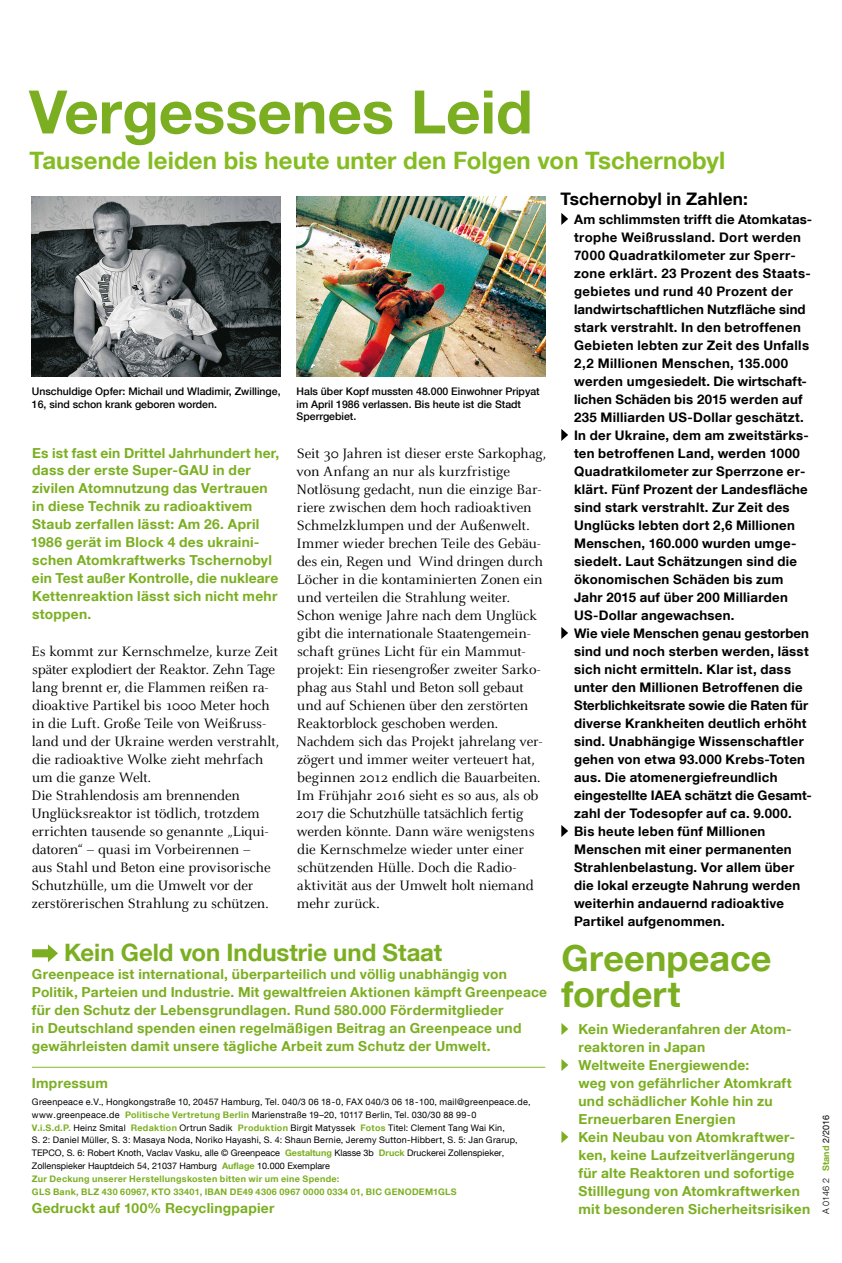
<style>
.page{position:relative;width:842px;height:1263px;background:#fff}
.page>*{position:absolute;margin:0;border:0;box-sizing:border-box;transform-origin:0 0}
.t1{font:700 60px "Helvetica Neue LT Com";color:#7baf21}
.t2{font:700 36px/36px "Helvetica Neue LT Com";letter-spacing:.005em;color:#7baf21}
.t3{font:700 24px "Helvetica Neue LT Com";letter-spacing:.005em;color:#85bc22}
.t4{font:700 24px "Helvetica Neue LT Com";letter-spacing:-.005em;color:#7baf21}
.t5{font:700 17.25px "Helvetica Neue LT Com";letter-spacing:.01em;color:#000}
.t6{font:15px/18px "Celeste";letter-spacing:-.01em;color:#000}
.t7{font:700 13.8px/18px "Helvetica Neue LT Com";letter-spacing:.02em;color:#7baf21}
.t8{font:700 13.2px/18px "Helvetica Neue LT Com";letter-spacing:.02em;color:#000}
.t9{font:500 10.5px/12.8px "Helvetica Neue LT Com";color:#000}
.t10{font:9px/12.8px "Helvetica Neue LT Com";letter-spacing:.02em;color:#000}
.t11{font:300 9px "Helvetica Neue LT Com";color:#000}
.s1{font-weight:700;color:#7baf21}
.s2{font-weight:400}
</style>
<div class="page">
<svg style="left:32px;top:944px;width:26px;height:18px"></svg>
<hr style="left:32px;top:1067px;width:513px;height:1px;background:#85bc22">
<svg style="left:561px;top:1023px;width:7px;height:12px"></svg>
<svg style="left:561px;top:1059px;width:7px;height:12px"></svg>
<svg style="left:561px;top:1131px;width:7px;height:12px"></svg>
<svg style="left:561px;top:213px;width:7px;height:12px"></svg>
<svg style="left:561px;top:429px;width:7px;height:12px"></svg>
<svg style="left:561px;top:627px;width:7px;height:12px"></svg>
<svg style="left:561px;top:825px;width:7px;height:12px"></svg>
<img style="left:32px;top:196px;width:248px;height:180px">
<img style="left:297px;top:196px;width:248px;height:180px">
<h1 class="t1" style="left:29px;top:74px;width:505px">Vergessenes Leid</h1>
<h3 class="t3" style="left:30px;top:146px;width:697px">Tausende leiden bis heute unter den Folgen von Tschernobyl</h3>
<p class="t9" style="left:32px;top:384px;width:250px">Unschuldige Opfer: Michail und Wladimir, Zwillinge,<br>16, sind schon krank geboren worden.</p>
<p class="t9" style="left:297px;top:384px;width:245px">Hals über Kopf mussten 48.000 Einwohner Pripyat im April 1986 verlassen. Bis heute ist die Stadt<br>Sperrgebiet.</p>
<p class="t7" style="left:31px;top:443px;width:250px">Es ist fast ein Drittel Jahrhundert her, dass der erste Super-GAU in der zivilen Atomnutzung das Vertrauen in diese Technik zu radioaktivem<br>Staub zerfallen lässt: Am 26. April<br>1986 gerät im Block 4 des ukraini&shy;schen Atomkraftwerks Tschernobyl ein Test außer Kontrolle, die nukleare<br>Kettenreaktion lässt sich nicht mehr stoppen.</p>
<p class="t6" style="left:31px;top:642px;width:249px">Es kommt zur Kernschmelze, kurze Zeit später explodiert der Reaktor. Zehn Tage lang brennt er, die Flammen reißen ra&shy;dioaktive Partikel bis 1000 Meter hoch in die Luft. Große Teile von Weißruss&shy;land und der Ukraine werden verstrahlt, die radioaktive Wolke zieht mehrfach um die ganze Welt.<br>Die Strahlendosis am brennenden Unglücksreaktor ist tödlich, trotzdem errichten tausende so genannte „Liqui&shy;datoren“ – quasi im Vorbeirennen –<br>aus Stahl und Beton eine provisorische Schutzhülle, um die Umwelt vor der zerstörerischen Strahlung zu schützen.</p>
<p class="t6" style="left:296px;top:444px;width:252px">Seit 30 Jahren ist dieser erste Sarkophag, von Anfang an nur als kurzfristige Notlösung gedacht, nun die einzige Bar&shy;riere zwischen dem hoch radioaktiven Schmelzklumpen und der Außenwelt.<br>Immer wieder brechen Teile des Gebäu&shy;des ein, Regen und Wind dringen durch Löcher in die kontaminierten Zonen ein und verteilen die Strahlung weiter.<br>Schon wenige Jahre nach dem Unglück gibt die internationale Staatengemein&shy;schaft grünes Licht für ein Mammut&shy;projekt: Ein riesengroßer zweiter Sarko&shy;phag aus Stahl und Beton soll gebaut und auf Schienen über den zerstörten Reaktorblock geschoben werden.<br>Nachdem sich das Projekt jahrelang ver&shy;zögert und immer weiter verteuert hat, beginnen 2012 endlich die Bauarbeiten.<br>Im Frühjahr 2016 sieht es so aus, als ob 2017 die Schutzhülle tatsächlich fertig werden könnte. Dann wäre wenigstens die Kernschmelze wieder unter einer schützenden Hülle. Doch die Radio&shy;aktivität aus der Umwelt holt niemand mehr zurück.</p>
<h3 class="t4" style="left:64px;top:938px;width:380px">Kein Geld von Industrie und Staat</h3>
<p class="t7" style="left:32px;top:965px;width:517px">Greenpeace ist international, überparteilich und völlig unabhängig von Politik, Parteien und Industrie. Mit gewaltfreien Aktionen kämpft Greenpeace für den Schutz der Lebensgrundlagen. Rund 580.000 Fördermitglieder<br>in Deutschland spenden einen regelmäßigen Beitrag an Greenpeace und gewährleisten damit unsere tägliche Arbeit zum Schutz der Umwelt.</p>
<p class="t7" style="left:32px;top:1073px;width:77px">Impressum</p>
<p class="t10" style="left:32px;top:1095px;width:500px">Greenpeace e. V., Hongkongstraße 10, 20457 Hamburg, Tel. 040/3 06 18 - 0, FAX 040/3 06 18 - 100, mail @ greenpeace . de, www . greenpeace . de <span class="s1">Politische Vertretung Berlin</span> Marienstraße 19 – 20, 10117 Berlin, Tel. 030/30 88 99 - 0<br><span class="s1">V.i.S.d.P.</span> Heinz Smital <span class="s1">Redaktion</span> Ortrun Sadik <span class="s1">Produktion</span> Birgit Matyssek <span class="s1">Fotos</span> Titel: Clement Tang Wai Kin,<br>S. 2: Daniel Müller, S. 3: Masaya Noda, Noriko Hayashi, S. 4: Shaun Bernie, Jeremy Sutton-Hibbert, S. 5: Jan Grarup, TEPCO, S. 6: Robert Knoth, Vaclav Vasku, alle © Greenpeace <span class="s1">Gestaltung</span> Klasse 3b <span class="s1">Druck</span> Druckerei Zollenspieker, Zollenspieker Hauptdeich 54, 21037 Hamburg <span class="s1">Auflage</span> 10.000 Exemplare<br><span class="s1">Zur Deckung unserer Herstellungskosten bitten wir um eine Spende:<br>GLS Bank, BLZ 430 60967, KTO 33401, IBAN DE49 4306 0967 0000 0334 01, BIC GENODEM1GLS</span></p>
<p class="t7" style="left:32px;top:1199px;width:244px">Gedruckt auf 100% Recyclingpapier</p>
<p class="t5" style="left:560px;top:188px;width:189px">Tschernobyl in Zahlen:</p>
<p class="t8" style="left:574px;top:210px;width:238px">Am schlimmsten trifft die Atomkatas&shy;trophe Weißrussland. Dort werden 7000 Quadratkilometer zur Sperr&shy;zone erklärt. 23 Prozent des Staats&shy;gebietes und rund 40 Prozent der landwirtschaftlichen Nutzfläche sind stark verstrahlt. In den betroffenen Gebieten lebten zur Zeit des Unfalls 2,2 Millionen Menschen, 135.000 werden umgesiedelt. Die wirtschaft&shy;lichen Schäden bis 2015 werden auf 235 Milliarden US-Dollar geschätzt.<br>In der Ukraine, dem am zweitstärks&shy;ten betroffenen Land, werden 1000<br>Quadratkilometer zur Sperrzone er&shy;klärt. Fünf Prozent der Landesfläche sind stark verstrahlt. Zur Zeit des Unglücks lebten dort 2,6 Millionen Menschen, 160.000 wurden umge&shy;siedelt. Laut Schätzungen sind die ökonomischen Schäden bis zum Jahr 2015 auf über 200 Milliarden US-Dollar angewachsen.<br>Wie viele Menschen genau gestorben sind und noch sterben werden, lässt sich nicht ermitteln. Klar ist, dass unter den Millionen Betroffenen die Sterblichkeitsrate sowie die Raten für diverse Krankheiten deutlich erhöht sind. Unabhängige Wissenschaftler gehen von etwa 93.000 Krebs-Toten aus. Die atomenergiefreundlich eingestellte IAEA schätzt die Gesamt--- zahl der Todesopfer auf ca. 9.000.<br>Bis heute leben fünf Millionen Menschen mit einer permanenten Strahlenbelastung. Vor allem über die lokal erzeugte Nahrung werden weiterhin andauernd radioaktive Partikel aufgenommen.</p>
<h2 class="t2" style="left:561px;top:939px;width:212px">Greenpeace fordert</h2>
<p class="t7" style="left:578px;top:1019px;width:233px">Kein Wiederanfahren der Atom&shy;reaktoren in Japan<br>Weltweite Energiewende:<br>weg von gefährlicher Atomkraft und schädlicher Kohle hin zu<br>Erneuerbaren Energien<br>Kein Neubau von Atomkraftwer&shy;ken, keine Laufzeitverlängerung für alte Reaktoren und sofortige<br>Stilllegung von Atomkraftwerken mit besonderen Sicherheitsrisiken</p>
<p class="t11" style="left:820px;top:1214px;width:101px;rotate:-90deg">A 0146 2 <span class="s1">Stand</span> <span class="s2">2 / 2016</span></p>
</div>
